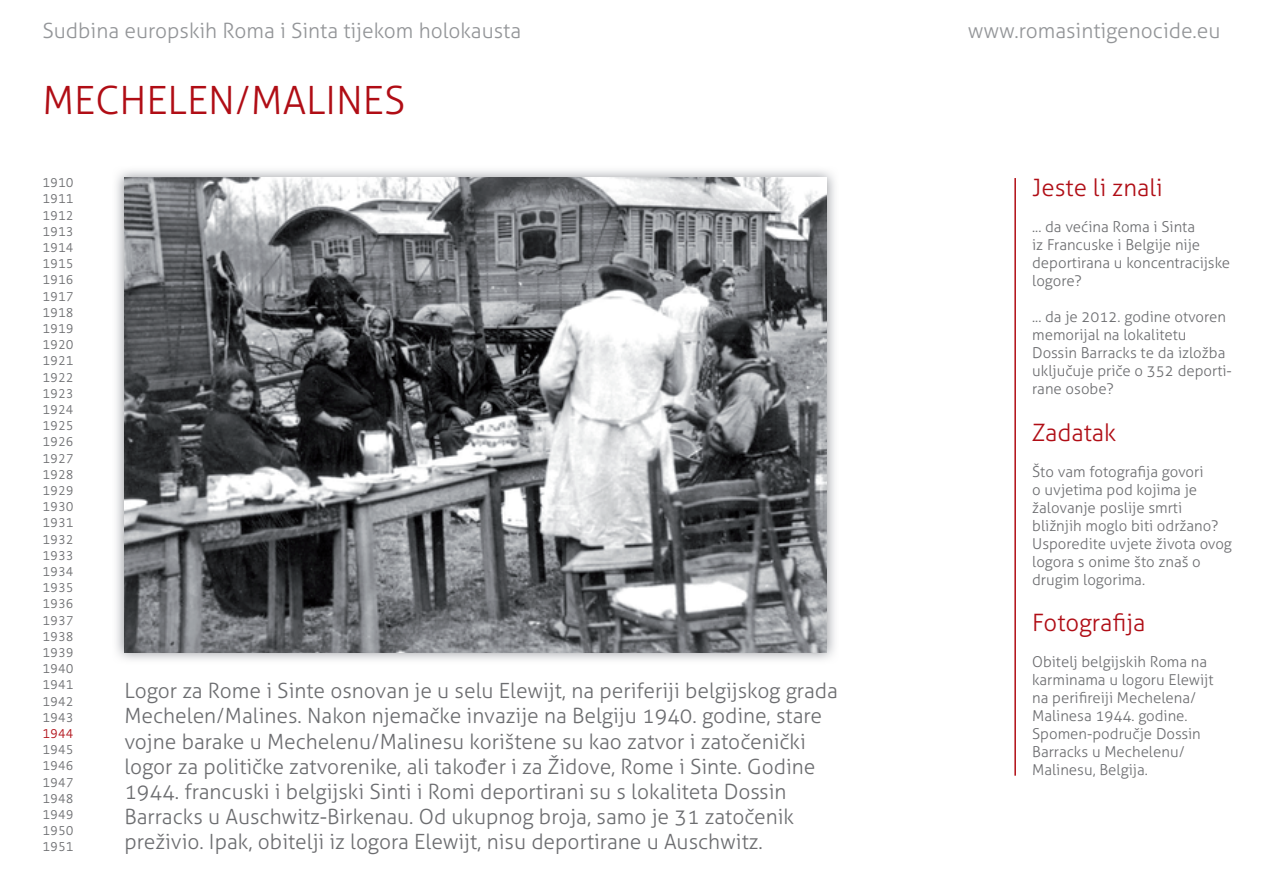
<style>
.page{position:relative;width:1263px;height:893px;background:#fff}
.page>*{position:absolute;margin:0;border:0;box-sizing:border-box;transform-origin:0 0}
.t1{font:300 39px "Aller";color:#b00d15}
.t2{font:300 24px "Aller";color:#b00d15}
.t3{font:300 21px/25.2px "Aller";color:#6c6d70}
.t4{font:300 21px "Aller";color:#939598}
.t5{font:300 15px/18px "Aller";color:#6c6d70}
.t6{font:300 13.5px/16.2px "Strada TF";color:#6c6d70;text-align:justify}
.t7{font:300 13.5px "Strada TF";color:#b00d15}
</style>
<div class="page">
<img style="left:116px;top:170px;width:719px;height:490px">
<img style="left:124px;top:178px;width:703px;height:474px">
<hr style="left:1014px;top:178px;width:2px;height:598px;background:#b00d15">
<h3 class="t4" style="left:43px;top:18px;width:480px">Sudbina europskih Roma i Sinta tijekom holokausta</h3>
<h3 class="t4" style="left:968px;top:18px;width:254px">www.romasintigenocide.eu</h3>
<h1 class="t1" style="left:43px;top:76px;width:364px">MECHELEN/MALINES</h1>
<p class="t6" style="left:43px;top:175px;width:33px">1910<br>1911<br>1912<br>1913<br>1914<br>1915<br>1916<br>1917<br>1918<br>1919<br>1920<br>1921<br>1922<br>1923<br>1924<br>1925<br>1926<br>1927<br>1928<br>1929<br>1930<br>1931<br>1932<br>1933<br>1934<br>1935<br>1936<br>1937<br>1938<br>1939<br>1940<br>1941<br>1942<br>1943</p>
<p class="t7" style="left:43px;top:726px;width:33px">1944</p>
<p class="t6" style="left:43px;top:742px;width:33px">1945<br>1946<br>1947<br>1948<br>1949<br>1950<br>1951</p>
<p class="t3" style="left:124px;top:678px;width:715px">Logor za Rome i Sinte osnovan je u selu Elewijt, na periferiji belgijskog grada Mechelen/Malines. Nakon njemačke invazije na Belgiju 1940. godine, stare vojne barake u Mechelenu/Malinesu korištene su kao zatvor i zatočenički logor za političke zatvorenike, ali također i za Židove, Rome i Sinte. Godine 1944. francuski i belgijski Sinti i Romi deportirani su s lokaliteta Dossin Barracks u Auschwitz-Birkenau. Od ukupnog broja, samo je 31 zatočenik preživio. Ipak, obitelji iz logora Elewijt, nisu deportirane u Auschwitz.</p>
<h2 class="t2" style="left:1032px;top:173px;width:132px">Jeste li znali</h2>
<p class="t5" style="left:1032px;top:217px;width:200px">... da većina Roma i Sinta<br>iz Francuske i Belgije nije deportirana u koncentracijske logore?</p>
<p class="t5" style="left:1032px;top:307px;width:201px">... da je 2012. godine otvoren memorijal na lokalitetu<br>Dossin Barracks te da izložba uključuje priče o 352 deporti&shy;rane osobe?</p>
<h2 class="t2" style="left:1032px;top:418px;width:85px">Zadatak</h2>
<p class="t5" style="left:1032px;top:462px;width:201px">Što vam fotografija govori<br>o uvjetima pod kojima je žalovanje poslije smrti bližnjih moglo biti održano?<br>Usporedite uvjete života ovog logora s onime što znaš o drugim logorima.</p>
<h2 class="t2" style="left:1032px;top:608px;width:115px">Fotografija</h2>
<p class="t5" style="left:1032px;top:653px;width:183px">Obitelj belgijskih Roma na karminama u logoru Elewijt na perifireiji Mechelena/<br>Malinesa 1944. godine.<br>Spomen-područje Dossin<br>Barracks u Mechelenu/<br>Malinesu, Belgija.</p>
</div>
